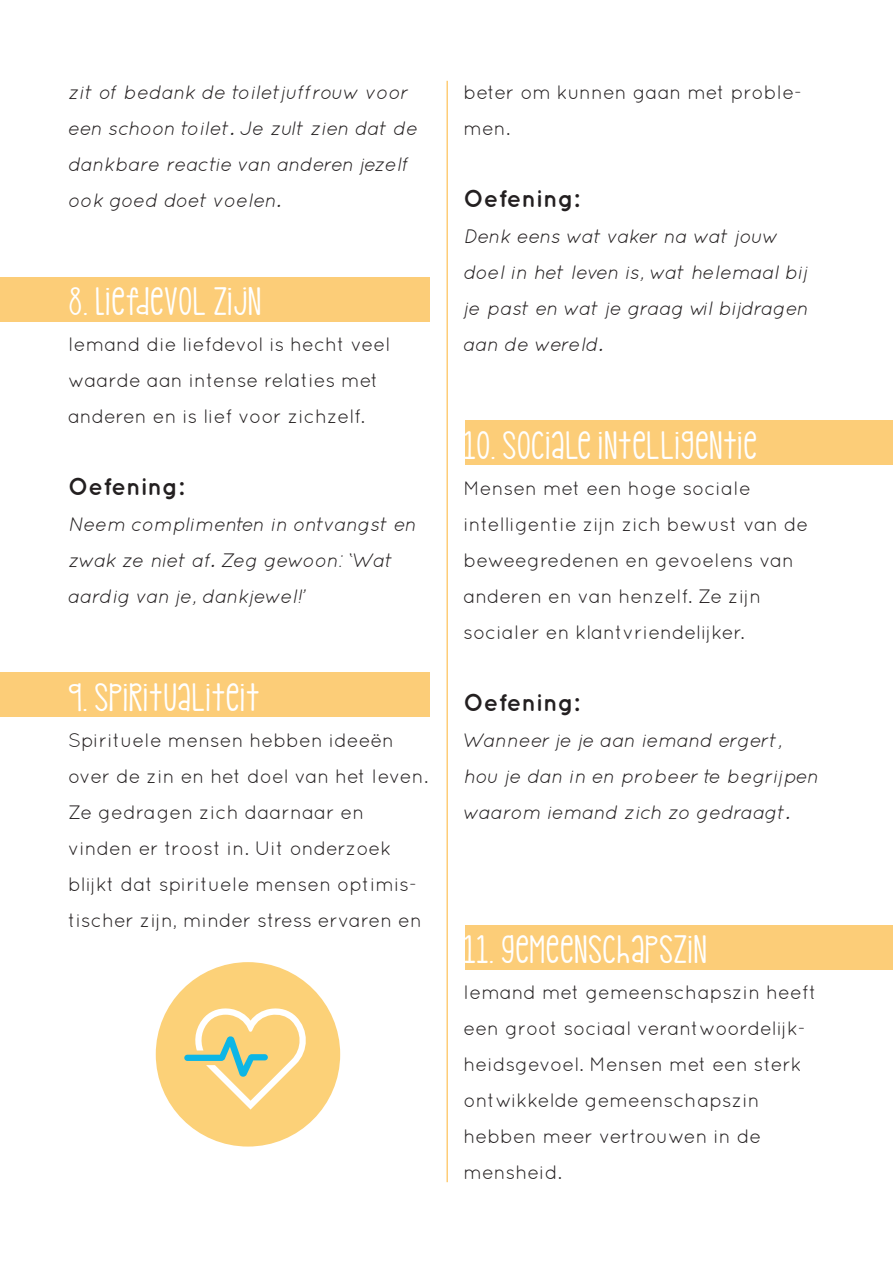
<style>
.page{position:relative;width:893px;height:1263px;background:#fff}
.page>*{position:absolute;margin:0;border:0;box-sizing:border-box;transform-origin:0 0}
.t1{font:33px "kgpdxbridgetown";color:#fff}
.t2{font:700 24px "Quicksand";color:#231f20}
.t3{font:19.5px/36px "Quicksand";color:#231f20}
.t4{font:italic 19.5px/36px "Quicksand";color:#231f20}
</style>
<div class="page">
<div style="left:0;top:672px;width:429px;height:44px;background:#fccd78"></div>
<div style="left:0;top:277px;width:429px;height:45px;background:#fccd78"></div>
<div style="left:465px;top:420px;width:428px;height:45px;background:#fccd78"></div>
<div style="left:465px;top:925px;width:428px;height:44px;background:#fccd78"></div>
<hr style="left:446px;top:81px;width:2px;height:1101px;background:#fecd78">
<div style="left:156px;top:962px;width:184px;height:184px;background:#fcd178;border-radius:50%"></div>
<svg style="left:184px;top:1008px;width:122px;height:101px"></svg>
<p class="t4" style="left:68px;top:74px;width:351px">zit of bedank de toiletjuffrouw voor een schoon toilet. Je zult zien dat de dankbare reactie van anderen jezelf ook goed doet voelen.</p>
<p class="t1" style="left:68px;top:279px;width:195px">8. LIEFDEVOL ZIJN</p>
<p class="t3" style="left:68px;top:326px;width:324px">Iemand die liefdevol is hecht veel waarde aan intense relaties met</p>
<p class="t3" style="left:68px;top:398px;width:298px">anderen en is lief voor zichzelf.</p>
<p class="t2" style="left:68px;top:473px;width:117px">Oefening:</p>
<p class="t4" style="left:68px;top:506px;width:350px">Neem complimenten in ontvangst en zwak ze niet af. Zeg gewoon: ‘Wat aardig van je, dankjewel!’</p>
<p class="t1" style="left:68px;top:675px;width:193px">9. SPIRITUALITEIT</p>
<p class="t3" style="left:68px;top:722px;width:362px">Spirituele mensen hebben ideeën over de zin en het doel van het leven.<br>Ze gedragen zich daarnaar en</p>
<p class="t3" style="left:68px;top:830px;width:355px">vinden er troost in. Uit onderzoek blijkt dat spirituele mensen optimis&shy;tischer zijn, minder stress ervaren en</p>
<p class="t3" style="left:463px;top:74px;width:340px">beter om kunnen gaan met proble&shy;men.</p>
<p class="t2" style="left:463px;top:185px;width:117px">Oefening:</p>
<p class="t4" style="left:463px;top:218px;width:346px">Denk eens wat vaker na wat jouw doel in het leven is, wat helemaal bij je past en wat je graag wil bijdragen aan de wereld.</p>
<p class="t1" style="left:463px;top:423px;width:295px">10. SOCIALE INTELLIGENTIE</p>
<p class="t3" style="left:463px;top:470px;width:289px">Mensen met een hoge sociale</p>
<p class="t3" style="left:463px;top:506px;width:346px">intelligentie zijn zich bewust van de beweegredenen en gevoelens van anderen en van henzelf. Ze zijn</p>
<p class="t3" style="left:463px;top:614px;width:283px">socialer en klantvriendelijker.</p>
<p class="t2" style="left:463px;top:689px;width:117px">Oefening:</p>
<p class="t4" style="left:463px;top:722px;width:356px">Wanneer je je aan iemand ergert, hou je dan in en probeer te begrijpen waarom iemand zich zo gedraagt.</p>
<p class="t1" style="left:463px;top:927px;width:245px">11. GEMEENSCHAPSZIN</p>
<p class="t3" style="left:463px;top:974px;width:355px">Iemand met gemeenschapszin heeft een groot sociaal verantwoordelijk&shy;heidsgevoel. Mensen met een sterk ontwikkelde gemeenschapszin</p>
<p class="t3" style="left:463px;top:1118px;width:299px">hebben meer vertrouwen in de mensheid.</p>
</div>
